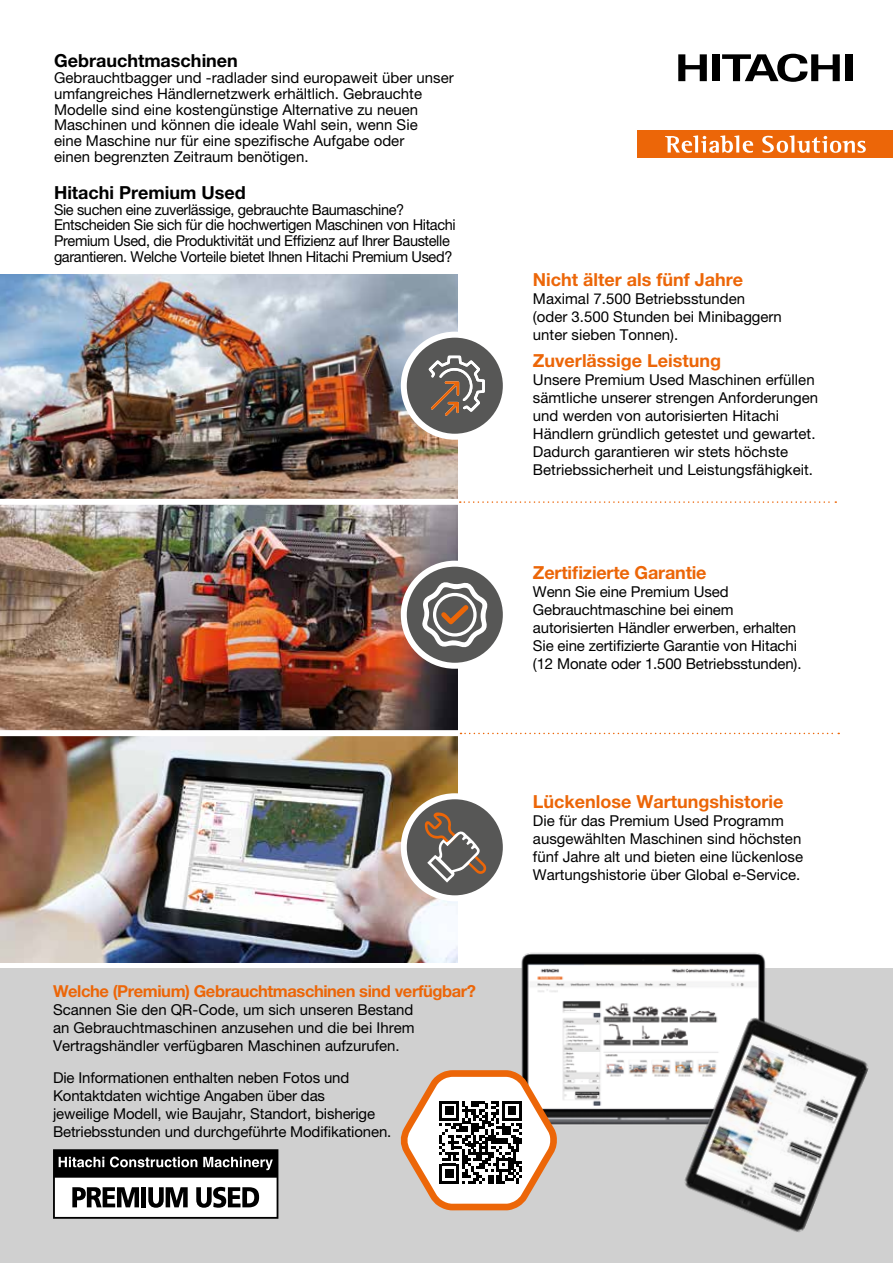
<style>
.page{position:relative;width:893px;height:1263px;background:#fff}
.page>*{position:absolute;margin:0;border:0;box-sizing:border-box;transform-origin:0 0}
.t1{font:700 18px "Helvetica Neue LT Pro";color:#ec6608}
.t2{font:700 18px "Helvetica Neue LT Pro";color:#000}
.t3{font:700 16.5px "Helvetica Neue LT Pro";letter-spacing:-.025em;color:#ec6608}
.t4{font:15px/18px "Helvetica Neue LT Pro";color:#000}
.t5{font:15px/15.8px "Helvetica Neue LT Pro";letter-spacing:-.025em;color:#000}
</style>
<div class="page">
<img style="left:0;top:736px;width:457px;height:226px">
<div style="left:0;top:968px;width:893px;height:295px;background:#d0d0d0"></div>
<img style="left:0;top:274px;width:457px;height:225px">
<img style="left:0;top:505px;width:457px;height:225px">
<div style="left:845px;top:54px;width:7px;height:27px;background:#000"></div>
<svg style="left:678px;top:54px;width:29px;height:27px"></svg>
<div style="left:712px;top:54px;width:7px;height:27px;background:#000"></div>
<svg style="left:722px;top:54px;width:118px;height:28px"></svg>
<div style="left:638px;top:131px;width:255px;height:27px;background:#ec6608"></div>
<svg style="left:665px;top:135px;width:88px;height:18px"></svg>
<svg style="left:762px;top:135px;width:104px;height:18px"></svg>
<svg style="left:53px;top:1149px;width:225px;height:70px;background:#7b7b7b"></svg>
<svg style="left:404px;top:335px;width:102px;height:102px;background:#6c6c6b"></svg>
<div style="left:401px;top:332px;width:108px;height:108px;border:6px solid #fff;border-radius:50%"></div>
<svg style="left:429px;top:356px;width:56px;height:60px;background:#80766f"></svg>
<svg style="left:404px;top:796px;width:102px;height:102px;background:#737372"></svg>
<div style="left:401px;top:793px;width:108px;height:108px;border:6px solid #fff;border-radius:50%"></div>
<svg style="left:425px;top:811px;width:62px;height:71px;background:#756a62"></svg>
<svg style="left:404px;top:564px;width:102px;height:102px;background:#737372"></svg>
<div style="left:401px;top:561px;width:108px;height:108px;border:6px solid #fff;border-radius:50%"></div>
<svg style="left:422px;top:581px;width:66px;height:67px"></svg>
<svg style="left:460px;top:733px;width:379px;height:1px"></svg>
<svg style="left:460px;top:501px;width:376px;height:2px"></svg>
<img style="left:521px;top:952px;width:245px;height:173px">
<img style="left:666px;top:1006px;width:203px;height:227px">
<svg style="left:400px;top:1065px;width:162px;height:146px"></svg>
<p class="t2" style="left:54px;top:50px;width:185px">Gebrauchtmaschinen</p>
<p class="t4" style="left:54px;top:70px;width:401px;line-height:15.8px">Gebrauchtbagger und -radlader sind europaweit über unser umfangreiches Händlernetzwerk erhältlich. Gebrauchte Modelle sind eine kostengünstige Alternative zu neuen Maschinen und können die ideale Wahl sein, wenn Sie<br>eine Maschine nur für eine spezifische Aufgabe oder<br>einen begrenzten Zeitraum benötigen.</p>
<p class="t2" style="left:54px;top:181px;width:193px">Hitachi Premium Used</p>
<p class="t5" style="left:54px;top:201px;width:403px">Sie suchen eine zuverlässige, gebrauchte Baumaschine?<br>Entscheiden Sie sich für die hochwertigen Maschinen von Hitachi Premium Used, die Produktivität und Effizienz auf Ihrer Baustelle garantieren. Welche Vorteile bietet Ihnen Hitachi Premium Used?</p>
<p class="t3" style="left:53px;top:981px;width:424px">Welche (Premium) Gebrauchtmaschinen sind verfügbar?</p>
<p class="t4" style="left:53px;top:1001px;width:363px;text-align:justify">Scannen Sie den QR-Code, um sich unseren Bestand an Gebrauchtmaschinen anzusehen und die bei Ihrem Vertragshändler verfügbaren Maschinen aufzurufen.</p>
<p class="t4" style="left:53px;top:1068px;width:340px">Die Informationen enthalten neben Fotos und Kontaktdaten wichtige Angaben über das<br>jeweilige Modell, wie Baujahr, Standort, bisherige Betriebsstunden und durchgeführte Modifikationen.</p>
<p class="t1" style="left:533px;top:268px;width:212px">Nicht älter als fünf Jahre</p>
<p class="t4" style="left:533px;top:290px;width:250px">Maximal 7.500 Betriebsstunden (oder 3.500 Stunden bei Minibaggern unter sieben Tonnen).</p>
<p class="t1" style="left:533px;top:349px;width:190px">Zuverlässige Leistung</p>
<p class="t4" style="left:533px;top:370px;width:287px">Unsere Premium Used Maschinen erfüllen sämtliche unserer strengen Anforderungen und werden von autorisierten Hitachi Händlern gründlich getestet und gewartet.<br>Dadurch garantieren wir stets höchste Betriebssicherheit und Leistungsfähigkeit.</p>
<p class="t1" style="left:533px;top:562px;width:175px">Zertifizierte Garantie</p>
<p class="t4" style="left:533px;top:583px;width:270px">Wenn Sie eine Premium Used Gebrauchtmaschine bei einem autorisierten Händler erwerben, erhalten Sie eine zertifizierte Garantie von Hitachi (12 Monate oder 1.500 Betriebsstunden).</p>
<p class="t1" style="left:533px;top:790px;width:252px">Lückenlose Wartungshistorie</p>
<p class="t4" style="left:533px;top:811px;width:272px">Die für das Premium Used Programm ausgewählten Maschinen sind höchsten fünf Jahre alt und bieten eine lückenlose Wartungshistorie über Global e-Service.</p>
</div>
